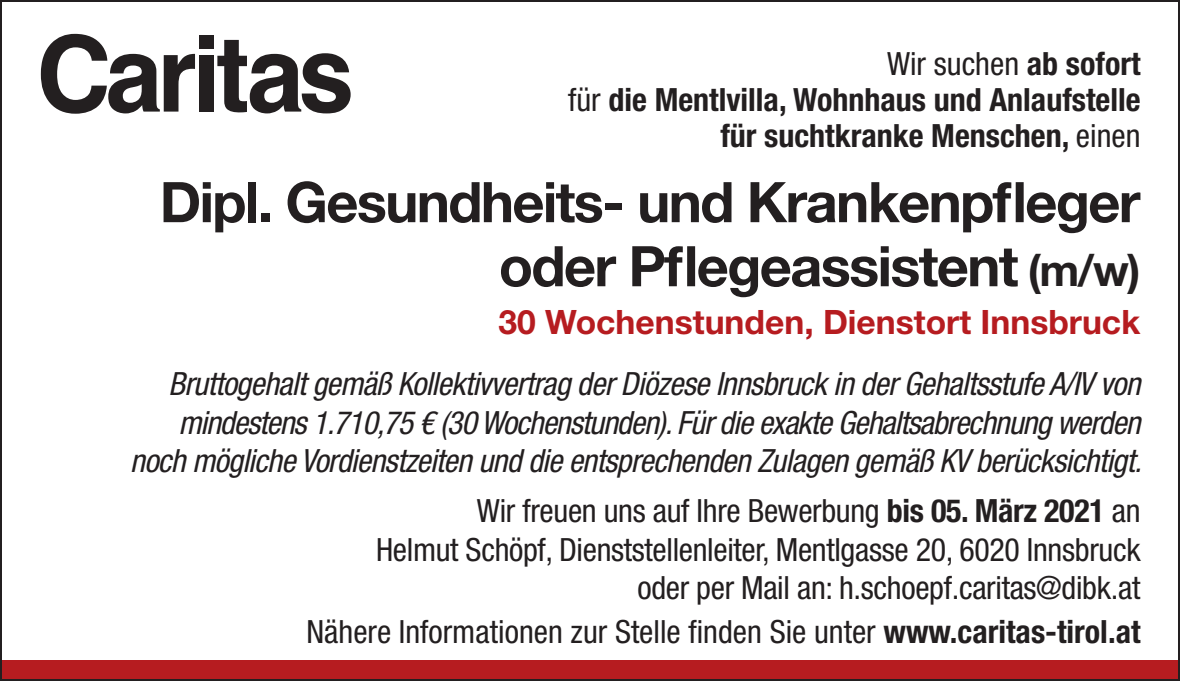
<style>
.page{position:relative;width:1180px;height:681px;background:#fff}
.page>*{position:absolute;margin:0;border:0;box-sizing:border-box;transform-origin:0 0}
.t1{font:700 56px/64px "Helvetica Neue LT Std";letter-spacing:-.03em;color:#231f20;text-align:right}
.t2{font:700 33.6px "Helvetica Neue LT Std";color:#b61c20}
.t3{font:italic condensed 32px/38.4px "Helvetica Neue LT Std";letter-spacing:-.02em;color:#231f20;text-align:right}
.t4{font:condensed 32px/38.4px "Helvetica Neue LT Std";letter-spacing:-.01em;color:#231f20;text-align:right}
.t5{font:700 condensed 32px/36px "Helvetica Neue LT Std";color:#231f20;text-align:right}
.s1{font-weight:400}
.s2{font-size:44px}
.s3{font-weight:700}
</style>
<div class="page">
<div style="left:0;top:660px;width:1179px;height:20px;background:#b61c20"></div>
<div style="left:199px;top:35px;width:15px;height:13px;background:#231f20"></div>
<div style="left:199px;top:55px;width:15px;height:56px;background:#231f20"></div>
<svg style="left:217px;top:40px;width:133px;height:73px"></svg>
<svg style="left:41px;top:34px;width:154px;height:80px"></svg>
<p class="t5" style="left:568px;top:45px;width:573px"><span class="s1">Wir suchen</span> ab sofort<br><span class="s1">für</span> die Mentlvilla, Wohnhaus und Anlaufstelle für suchtkranke Menschen, <span class="s1">einen</span></p>
<h1 class="t1" style="left:160px;top:169px;width:982px">Dipl. Gesundheits- und Krankenpfleger oder Pflegeassistent <span class="s2">(m/w)</span></h1>
<p class="t2" style="left:498px;top:301px;width:643px">30 Wochenstunden, Dienstort Innsbruck</p>
<p class="t3" style="left:130px;top:365px;width:1012px">Bruttogehalt gemäß Kollektivvertrag der Diözese Innsbruck in der Gehaltsstufe A/IV von mindestens 1.710,75 € (30 Wochenstunden). Für die exakte Gehaltsabrechnung werden noch mögliche Vordienstzeiten und die entsprechenden Zulagen gemäß KV berücksichtigt.</p>
<p class="t4" style="left:376px;top:491px;width:766px">Wir freuen uns auf Ihre Bewerbung <span class="s3">bis 05. März 2021</span> an<br>Helmut Schöpf, Dienststellenleiter, Mentlgasse 20, 6020 Innsbruck oder per Mail an: h.schoepf.caritas@dibk.at</p>
<p class="t4" style="left:306px;top:612px;width:835px">Nähere Informationen zur Stelle finden Sie unter <span class="s3">www.caritas-tirol.at</span></p>
</div>
